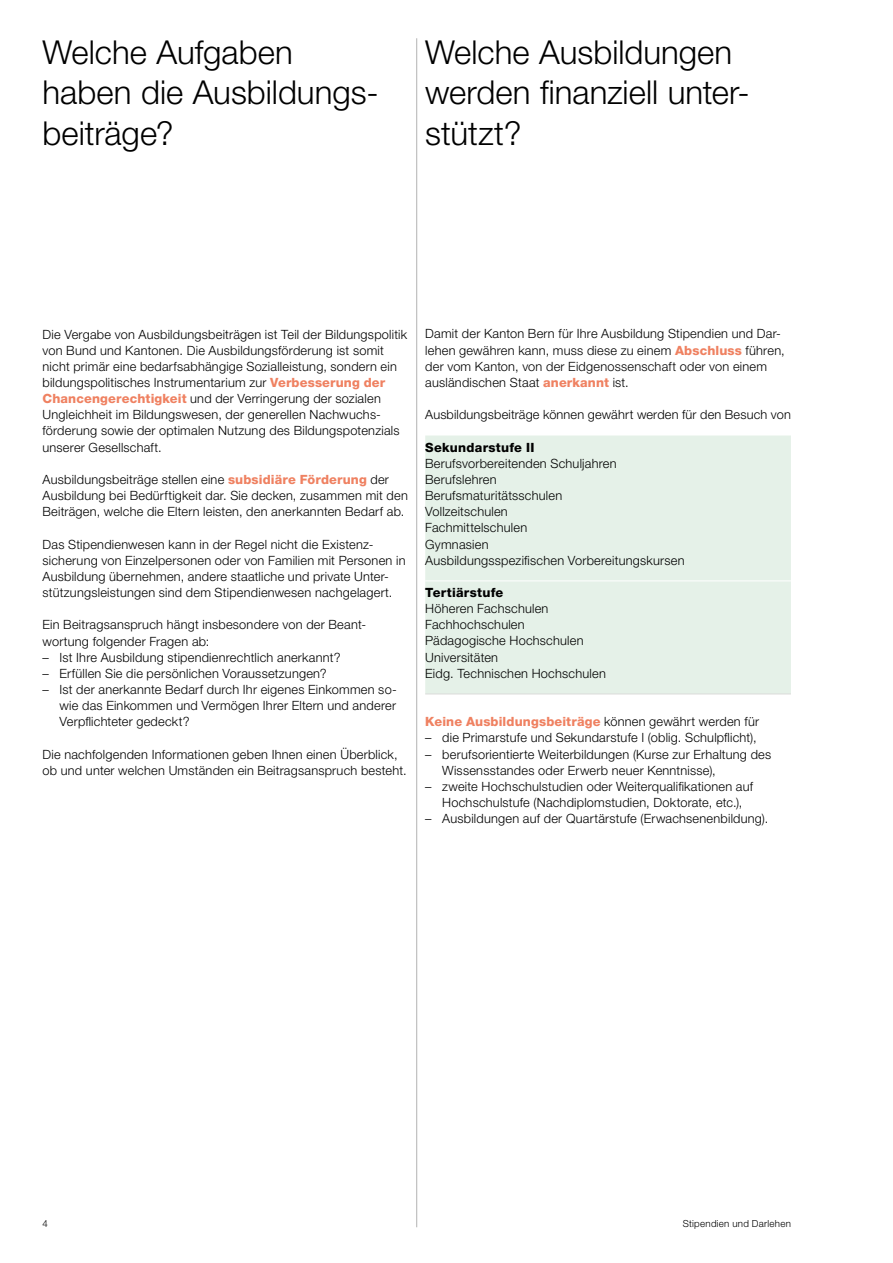
<style>
.page{position:relative;width:893px;height:1263px;background:#fff}
.page>*{position:absolute;margin:0;border:0;box-sizing:border-box;transform-origin:0 0}
.t1{font:300 33px/40.3px "Helvetica Neue LT Std";color:#000}
.t2{font:300 12.75px/16.2px "Helvetica Neue LT Std";letter-spacing:.02em;color:#000}
.t3{font:800 12.75px "Helvetica Neue LT Std";letter-spacing:.01em;color:#ef8161}
.t4{font:800 12.75px "Helvetica Neue LT Std";letter-spacing:.02em;color:#000}
.t5{font:300 9.75px "Helvetica Neue LT Std";letter-spacing:.025em;color:#000}
.s1{font-weight:800;color:#ef8161}
.s2{font-weight:300;color:#000}
</style>
<div class="page">
<div style="left:425px;top:435px;width:366px;height:259px;background:#e5f1e8"></div>
<hr style="left:425px;top:581px;width:366px;height:1px;background:#fff">
<hr style="left:425px;top:694px;width:366px;height:1px;background:#dadad9">
<hr style="left:416px;top:38px;width:1px;height:1189px;background:#b2b2b2">
<h1 class="t1" style="left:43px;top:31px;width:338px">Welche Aufgaben haben die Ausbildungs&shy;beiträge?</h1>
<h1 class="t1" style="left:425px;top:31px;width:326px">Welche Ausbildungen werden finanziell unter&shy;stützt?</h1>
<p class="t2" style="left:43px;top:326px;width:366px">Die Vergabe von Ausbildungsbeiträgen ist Teil der Bildungspolitik von Bund und Kantonen. Die Ausbildungsförderung ist somit nicht primär eine bedarfsabhängige Sozialleistung, sondern ein bildungspolitisches Instrumentarium zur <span class="s1">Verbesserung der Chancengerechtigkeit</span> und der Verringerung der sozialen Ungleichheit im Bildungswesen, der generellen Nachwuchs&shy;förderung sowie der optimalen Nutzung des Bildungspotenzials unserer Gesellschaft.</p>
<p class="t2" style="left:43px;top:471px;width:367px">Ausbildungsbeiträge stellen eine <span class="s1">subsidiäre Förderung</span> der<br>Ausbildung bei Bedürftigkeit dar. Sie decken, zusammen mit den<br>Beiträgen, welche die Eltern leisten, den anerkannten Bedarf ab.</p>
<p class="t2" style="left:43px;top:536px;width:364px">Das Stipendienwesen kann in der Regel nicht die Existenz&shy;sicherung von Einzelpersonen oder von Familien mit Personen in Ausbildung übernehmen, andere staatliche und private Unter&shy;stützungsleistungen sind dem Stipendienwesen nachgelagert.</p>
<p class="t2" style="left:43px;top:616px;width:324px">Ein Beitragsanspruch hängt insbesondere von der Beant&shy;wortung folgender Fragen ab:</p>
<p class="t2" style="left:43px;top:649px;width:300px">– Ist Ihre Ausbildung stipendienrechtlich anerkannt?</p>
<p class="t2" style="left:43px;top:665px;width:286px">– Erfüllen Sie die persönlichen Voraussetzungen?</p>
<p class="t2" style="left:60px;top:681px;width:339px;text-align:justify;text-indent:-17px">– Ist der anerkannte Bedarf durch Ihr eigenes Einkommen so&shy;wie das Einkommen und Vermögen Ihrer Eltern und anderer Verpflichteter gedeckt?</p>
<p class="t2" style="left:43px;top:746px;width:366px">Die nachfolgenden Informationen geben Ihnen einen Überblick, ob und unter welchen Umständen ein Beitragsanspruch besteht.</p>
<p class="t2" style="left:425px;top:326px;width:361px">Damit der Kanton Bern für Ihre Ausbildung Stipendien und Dar&shy;lehen gewähren kann, muss diese zu einem <span class="s1">Abschluss</span> führen, der vom Kanton, von der Eidgenossenschaft oder von einem ausländischen Staat <span class="s1">anerkannt</span> ist.</p>
<p class="t2" style="left:425px;top:406px;width:367px">Ausbildungsbeiträge können gewährt werden für den Besuch von</p>
<p class="t4" style="left:425px;top:439px;width:111px">Sekundarstufe II</p>
<p class="t2" style="left:425px;top:455px;width:261px">Berufsvorbereitenden Schuljahren<br>Berufslehren<br>Berufsmaturitätsschulen<br>Vollzeitschulen<br>Fachmittelschulen<br>Gymnasien<br>Ausbildungsspezifischen Vorbereitungskursen</p>
<p class="t4" style="left:425px;top:585px;width:80px">Tertiärstufe</p>
<p class="t2" style="left:425px;top:600px;width:182px">Höheren Fachschulen<br>Fachhochschulen<br>Pädagogische Hochschulen<br>Universitäten<br>Eidg. Technischen Hochschulen</p>
<p class="t3" style="left:425px;top:714px;width:335px">Keine Ausbildungsbeiträge <span class="s2">können gewährt werden für</span></p>
<p class="t2" style="left:425px;top:729px;width:333px">– die Primarstufe und Sekundarstufe I (oblig. Schulpflicht),</p>
<p class="t2" style="left:442px;top:746px;width:331px;text-indent:-17px">– berufsorientierte Weiterbildungen (Kurse zur Erhaltung des<br>Wissensstandes oder Erwerb neuer Kenntnisse),</p>
<p class="t2" style="left:425px;top:778px;width:329px;text-align:center">– zweite Hochschulstudien oder Weiterqualifikationen auf<br>Hochschulstufe (Nachdiplomstudien, Doktorate, etc.),</p>
<p class="t2" style="left:425px;top:810px;width:345px">– Ausbildungen auf der Quartärstufe (Erwachsenenbildung).</p>
<p class="t5" style="left:43px;top:1218px;width:7px">4</p>
<p class="t5" style="left:683px;top:1218px;width:110px">Stipendien und Darlehen</p>
</div>
